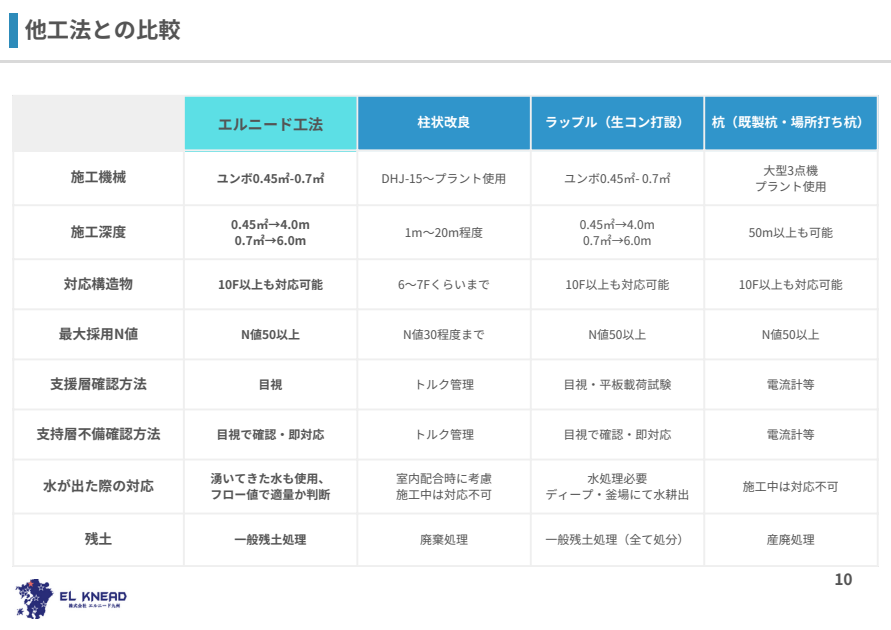
<style>
.page{position:relative;width:891px;height:630px;background:#fff}
.page>*{position:absolute;margin:0;border:0;box-sizing:border-box;transform-origin:0 0}
.t1{font:700 22.4px "Noto Sans JP";color:#545454}
.t2{font:700 15.6px "Noto Sans JP";color:#545454}
.t3{font:700 15.2px "Noto Sans JP";color:#545454}
.t4{font:700 14px "Noto Sans JP";color:#545454}
.t5{font:700 13.2px "Noto Sans JP";color:#fff}
.t6{font:12px "Noto Sans JP";color:#545454}
.t7{font:700 12px "Noto Sans JP";color:#545454}
</style>
<div class="page">
<div style="left:9px;top:14px;width:9px;height:34px;background:#2d8bba"></div>
<hr style="left:0;top:60px;width:891px;height:3px;background:#d9d9d9">
<img style="left:15px;top:580px;width:112px;height:39px">
<div style="left:13px;top:95px;width:172px;height:56px;background:#efefef"></div>
<div style="left:183px;top:95px;width:175px;height:56px;background:#5cdfe5"></div>
<div style="left:358px;top:97px;width:519px;height:52px;background:#3095cb"></div>
<hr style="left:12px;top:97px;width:2px;height:468px;background:#efefef">
<hr style="left:183px;top:97px;width:2px;height:468px;background:#efefef">
<hr style="left:356px;top:97px;width:2px;height:468px;background:#efefef">
<hr style="left:530px;top:97px;width:2px;height:468px;background:#efefef">
<hr style="left:703px;top:97px;width:2px;height:468px;background:#efefef">
<hr style="left:877px;top:97px;width:2px;height:468px;background:#efefef">
<hr style="left:12px;top:95px;width:867px;height:2px;background:#efefef">
<hr style="left:12px;top:149px;width:867px;height:2px;background:#efefef">
<hr style="left:12px;top:204px;width:867px;height:2px;background:#efefef">
<hr style="left:12px;top:258px;width:867px;height:2px;background:#efefef">
<hr style="left:12px;top:308px;width:867px;height:2px;background:#efefef">
<hr style="left:12px;top:358px;width:867px;height:2px;background:#efefef">
<hr style="left:12px;top:409px;width:867px;height:1px;background:#efefef">
<hr style="left:12px;top:459px;width:867px;height:1px;background:#efefef">
<hr style="left:12px;top:513px;width:867px;height:1px;background:#efefef">
<hr style="left:12px;top:565px;width:867px;height:2px;background:#efefef">
<h1 class="t1" style="left:25px;top:12px;width:157px">他工法との比較</h1>
<p class="t3" style="left:218px;top:112px;width:107px">エルニード工法</p>
<p class="t5" style="left:418px;top:111px;width:54px">柱状改良</p>
<p class="t5" style="left:545px;top:111px;width:147px">ラップル（生コン打設）</p>
<p class="t5" style="left:712px;top:111px;width:160px">杭（既製杭・場所打ち杭）</p>
<p class="t4" style="left:71px;top:166px;width:57px">施工機械</p>
<p class="t7" style="left:217px;top:169px;width:109px">ユンボ0.45㎡-0.7㎡</p>
<p class="t6" style="left:382px;top:169px;width:125px">DHJ-15〜プラント使用</p>
<p class="t6" style="left:564px;top:169px;width:108px">ユンボ0.45㎡- 0.7㎡</p>
<p class="t4" style="left:71px;top:221px;width:57px">施工深度</p>
<p class="t7" style="left:231px;top:215px;width:80px">0.45㎡→4.0m</p>
<p class="t7" style="left:235px;top:231px;width:73px">0.7㎡→6.0m</p>
<p class="t6" style="left:405px;top:223px;width:80px">1m〜20m程度</p>
<p class="t6" style="left:580px;top:215px;width:77px">0.45㎡→4.0m</p>
<p class="t6" style="left:583px;top:231px;width:70px">0.7㎡→6.0m</p>
<p class="t6" style="left:764px;top:161px;width:56px">大型3点機</p>
<p class="t6" style="left:755px;top:177px;width:72px">プラント使用</p>
<p class="t6" style="left:749px;top:223px;width:86px">50m以上も可能</p>
<p class="t4" style="left:64px;top:273px;width:71px">対応構造物</p>
<p class="t7" style="left:218px;top:275px;width:107px">10F以上も対応可能</p>
<p class="t6" style="left:398px;top:275px;width:93px">6〜7Fくらいまで</p>
<p class="t6" style="left:566px;top:275px;width:105px">10F以上も対応可能</p>
<p class="t6" style="left:739px;top:275px;width:105px">10F以上も対応可能</p>
<p class="t4" style="left:59px;top:323px;width:81px">最大採用N値</p>
<p class="t7" style="left:241px;top:325px;width:61px">N値50以上</p>
<p class="t6" style="left:403px;top:325px;width:83px">N値30程度まで</p>
<p class="t6" style="left:589px;top:325px;width:59px">N値50以上</p>
<p class="t6" style="left:762px;top:325px;width:59px">N値50以上</p>
<p class="t4" style="left:50px;top:373px;width:98px">支援層確認方法</p>
<p class="t7" style="left:259px;top:375px;width:26px">目視</p>
<p class="t6" style="left:414px;top:375px;width:62px">トルク管理</p>
<p class="t6" style="left:564px;top:375px;width:110px">目視・平板載荷試験</p>
<p class="t6" style="left:767px;top:375px;width:50px">電流計等</p>
<p class="t4" style="left:36px;top:423px;width:126px">支持層不備確認方法</p>
<p class="t7" style="left:217px;top:425px;width:110px">目視で確認・即対応</p>
<p class="t6" style="left:414px;top:425px;width:62px">トルク管理</p>
<p class="t6" style="left:564px;top:425px;width:110px">目視で確認・即対応</p>
<p class="t6" style="left:767px;top:425px;width:50px">電流計等</p>
<p class="t4" style="left:43px;top:475px;width:112px">水が出た際の対応</p>
<p class="t7" style="left:211px;top:470px;width:122px">湧いてきた水も使用、</p>
<p class="t7" style="left:211px;top:486px;width:122px">フロー値で適量か判断</p>
<p class="t6" style="left:396px;top:470px;width:98px">室内配合時に考慮</p>
<p class="t6" style="left:396px;top:486px;width:98px">施工中は対応不可</p>
<p class="t6" style="left:588px;top:470px;width:62px">水処理必要</p>
<p class="t6" style="left:546px;top:486px;width:146px">ディープ・釜場にて水耕出</p>
<p class="t6" style="left:743px;top:478px;width:98px">施工中は対応不可</p>
<p class="t4" style="left:85px;top:528px;width:28px">残土</p>
<p class="t7" style="left:235px;top:531px;width:74px">一般残土処理</p>
<p class="t6" style="left:420px;top:531px;width:50px">廃棄処理</p>
<p class="t6" style="left:546px;top:531px;width:146px">一般残土処理（全て処分）</p>
<p class="t6" style="left:767px;top:531px;width:50px">産廃処理</p>
<p class="t2" style="left:834px;top:567px;width:20px">10</p>
</div>
